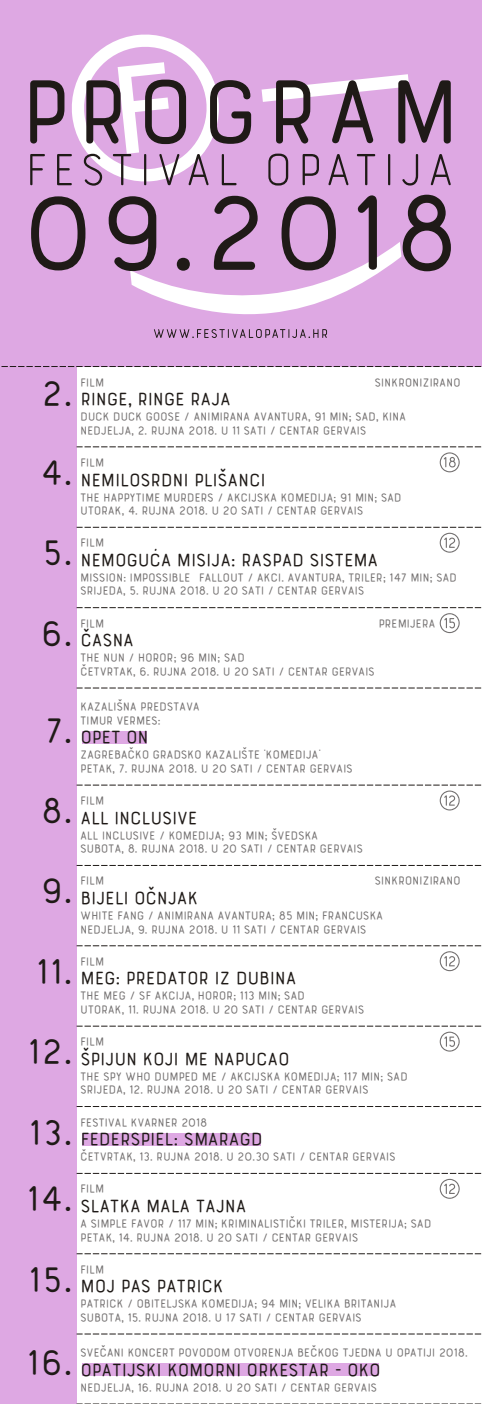
<style>
.page{position:relative;width:482px;height:1404px;background:#fff}
.page>*{position:absolute;margin:0;border:0;box-sizing:border-box;transform-origin:0 0}
.t1{font:700 121.8px "Bourton Line";letter-spacing:-.02em;color:#1f1a17}
.t2{font:700 40.5px/80.4px "Bourton Line";letter-spacing:-.035em;color:#1f1a17;text-align:justify}
.t3{font:700 21px "Bourton Line";letter-spacing:-.075em;color:#1f1a17}
.t4{font:700 13.5px/13.5px "Bourton Line";letter-spacing:-.075em;color:#737070}
</style>
<div class="page">
<div style="left:82px;top:731px;width:65px;height:13px;background:#dea8e3"></div>
<div style="left:82px;top:1363px;width:297px;height:13px;background:#dea8e3"></div>
<div style="left:82px;top:1133px;width:179px;height:13px;background:#dea8e3"></div>
<div style="left:0;top:0;width:482px;height:367px;background:#dea8e3"></div>
<svg style="left:130px;top:242px;width:271px;height:73px"></svg>
<div style="left:0;top:358px;width:77px;height:1046px;background:#dea8e3"></div>
<svg style="left:1px;top:366px;width:481px;height:1px"></svg>
<svg style="left:30px;top:34px;width:421px;height:152px"></svg>
<svg style="left:30px;top:80px;width:420px;height:65px"></svg>
<svg style="left:154px;top:329px;width:173px;height:9px"></svg>
<svg style="left:77px;top:688px;width:405px;height:1px"></svg>
<svg style="left:77px;top:865px;width:405px;height:1px"></svg>
<svg style="left:77px;top:1106px;width:405px;height:1px"></svg>
<svg style="left:77px;top:1253px;width:405px;height:1px"></svg>
<svg style="left:77px;top:1334px;width:405px;height:1px"></svg>
<svg style="left:77px;top:1403px;width:405px;height:1px"></svg>
<svg style="left:77px;top:447px;width:405px;height:25px"></svg>
<svg style="left:77px;top:527px;width:405px;height:26px"></svg>
<svg style="left:77px;top:607px;width:405px;height:26px"></svg>
<svg style="left:77px;top:785px;width:405px;height:26px"></svg>
<svg style="left:77px;top:945px;width:405px;height:26px"></svg>
<svg style="left:77px;top:1026px;width:405px;height:26px"></svg>
<svg style="left:77px;top:1173px;width:405px;height:26px"></svg>
<h1 class="t1" style="left:17px;top:185px;width:446px">09.2018</h1>
<h2 class="t2" style="left:39px;top:358px;width:37px;line-height:79.8px">2.<br>4.<br>5.<br>6.</h2>
<h2 class="t2" style="left:26px;top:694px;width:49px;text-align:center">7.<br>8.<br>9.<br>11.<br>12.<br>13.</h2>
<h2 class="t2" style="left:25px;top:1162px;width:50px;line-height:81.9px">14.<br>15.<br>16.</h2>
<p class="t4" style="left:80px;top:377px;width:26px">FILM</p>
<p class="t4" style="left:374px;top:377px;width:88px">SINKRONIZIRANO</p>
<h3 class="t3" style="left:80px;top:391px;width:153px">RINGE, RINGE RAJA</h3>
<p class="t4" style="left:80px;top:411px;width:328px">DUCK DUCK GOOSE / ANIMIRANA AVANTURA, 91 MIN; SAD, KINA<br>NEDJELJA, 2. RUJNA 2018. U 11 SATI / CENTAR GERVAIS</p>
<p class="t4" style="left:80px;top:457px;width:26px">FILM</p>
<h3 class="t3" style="left:80px;top:471px;width:188px">NEMILOSRDNI PLIŠANCI</h3>
<p class="t4" style="left:80px;top:492px;width:323px">THE HAPPYTIME MURDERS / AKCIJSKA KOMEDIJA; 91 MIN; SAD<br>UTORAK, 4. RUJNA 2018. U 20 SATI / CENTAR GERVAIS</p>
<p class="t4" style="left:80px;top:537px;width:26px">FILM</p>
<h3 class="t3" style="left:80px;top:552px;width:300px">NEMOGUÆA MISIJA: RASPAD SISTEMA</h3>
<p class="t4" style="left:80px;top:572px;width:379px">MISSION: IMPOSSIBLE FALLOUT / AKCI. AVANTURA, TRILER; 147 MIN; SAD<br>SRIJEDA, 5. RUJNA 2018. U 20 SATI / CENTAR GERVAIS</p>
<p class="t4" style="left:80px;top:618px;width:26px">FILM</p>
<p class="t4" style="left:378px;top:618px;width:59px">PREMIJERA</p>
<h3 class="t3" style="left:80px;top:632px;width:56px">ÈASNA</h3>
<p class="t4" style="left:80px;top:652px;width:297px">THE NUN / HOROR; 96 MIN; SAD<br>ÈETVRTAK, 6. RUJNA 2018. U 20 SATI / CENTAR GERVAIS</p>
<p class="t4" style="left:80px;top:701px;width:122px">KAZALIŠNA PREDSTAVA<br>TIMUR VERMES:</p>
<h3 class="t3" style="left:80px;top:729px;width:71px">OPET ON</h3>
<p class="t4" style="left:80px;top:750px;width:275px">ZAGREBAÈKO GRADSKO KAZALIŠTE 'KOMEDIJA'<br>PETAK, 7. RUJNA 2018. U 20 SATI / CENTAR GERVAIS</p>
<p class="t4" style="left:80px;top:795px;width:26px">FILM</p>
<h3 class="t3" style="left:80px;top:809px;width:120px">ALL INCLUSIVE</h3>
<p class="t4" style="left:80px;top:830px;width:285px">ALL INCLUSIVE / KOMEDIJA; 93 MIN; ŠVEDSKA<br>SUBOTA, 8. RUJNA 2018. U 20 SATI / CENTAR GERVAIS</p>
<p class="t4" style="left:80px;top:876px;width:26px">FILM</p>
<p class="t4" style="left:374px;top:876px;width:88px">SINKRONIZIRANO</p>
<h3 class="t3" style="left:80px;top:890px;width:121px">BIJELI OÈNJAK</h3>
<p class="t4" style="left:80px;top:910px;width:305px">WHITE FANG / ANIMIRANA AVANTURA; 85 MIN; FRANCUSKA<br>NEDJELJA, 9. RUJNA 2018. U 11 SATI / CENTAR GERVAIS</p>
<p class="t4" style="left:80px;top:956px;width:26px">FILM</p>
<h3 class="t3" style="left:80px;top:970px;width:219px">MEG: PREDATOR IZ DUBINA</h3>
<p class="t4" style="left:80px;top:991px;width:286px">THE MEG / SF AKCIJA, HOROR; 113 MIN; SAD<br>UTORAK, 11. RUJNA 2018. U 20 SATI / CENTAR GERVAIS</p>
<p class="t4" style="left:80px;top:1036px;width:26px">FILM</p>
<h3 class="t3" style="left:80px;top:1050px;width:212px">ŠPIJUN KOJI ME NAPUCAO</h3>
<p class="t4" style="left:80px;top:1071px;width:330px">THE SPY WHO DUMPED ME / AKCIJSKA KOMEDIJA; 117 MIN; SAD<br>SRIJEDA, 12. RUJNA 2018. U 20 SATI / CENTAR GERVAIS</p>
<p class="t4" style="left:80px;top:1117px;width:129px">FESTIVAL KVARNER 2018</p>
<h3 class="t3" style="left:80px;top:1131px;width:185px">FEDERSPIEL: SMARAGD</h3>
<p class="t4" style="left:80px;top:1151px;width:318px">ÈETVRTAK, 13. RUJNA 2018. U 20.30 SATI / CENTAR GERVAIS</p>
<p class="t4" style="left:80px;top:1184px;width:26px">FILM</p>
<h3 class="t3" style="left:80px;top:1198px;width:169px">SLATKA MALA TAJNA</h3>
<p class="t4" style="left:80px;top:1218px;width:353px">A SIMPLE FAVOR / 117 MIN; KRIMINALISTIÈKI TRILER, MISTERIJA; SAD<br>PETAK, 14. RUJNA 2018. U 20 SATI / CENTAR GERVAIS</p>
<p class="t4" style="left:80px;top:1264px;width:26px">FILM</p>
<h3 class="t3" style="left:80px;top:1278px;width:146px">MOJ PAS PATRICK</h3>
<p class="t4" style="left:80px;top:1298px;width:318px">PATRICK / OBITELJSKA KOMEDIJA; 94 MIN; VELIKA BRITANIJA<br>SUBOTA, 15. RUJNA 2018. U 17 SATI / CENTAR GERVAIS</p>
<p class="t4" style="left:80px;top:1347px;width:390px">SVEÈANI KONCERT POVODOM OTVORENJA BEÈKOG TJEDNA U OPATIJI 2018.</p>
<h3 class="t3" style="left:80px;top:1361px;width:303px">OPATIJSKI KOMORNI ORKESTAR - OKO</h3>
<p class="t4" style="left:80px;top:1382px;width:299px">NEDJELJA, 16. RUJNA 2018. U 20 SATI / CENTAR GERVAIS</p>
</div>
